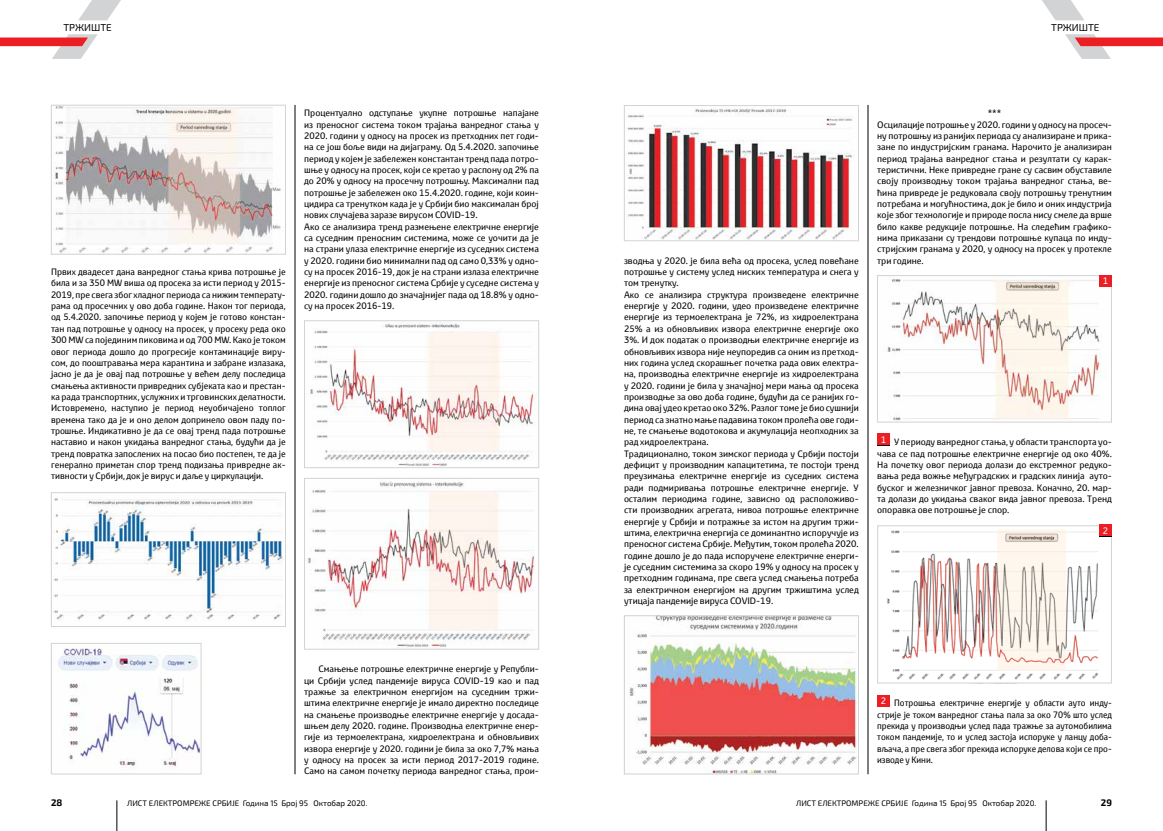
<style>
.page{position:relative;width:1163px;height:831px;background:#fff}
.page>*{position:absolute;margin:0;border:0;box-sizing:border-box;transform-origin:0 0}
.t1{font:10px "Exo 2.0";color:#000}
.t2{font:700 9.5px "Exo 2.0";color:#000}
.t3{font:9px/11.3px "Toyota Text";color:#000}
.t4{font:9px/11.3px "Toyota Text";color:#000;text-align:justify;scale:.94 1}
.t5{font:9px "Toyota Text";color:#fff}
.t6{font:8px "Exo 2.0";color:#000}
</style>
<div class="page">
<hr style="left:295px;top:105px;width:1px;height:669px;background:#000">
<hr style="left:867px;top:105px;width:1px;height:669px;background:#000">
<hr style="left:117px;top:800px;width:1px;height:31px;background:#000">
<hr style="left:1045px;top:800px;width:1px;height:31px;background:#000">
<svg style="left:0;top:0;width:121px;height:59px"></svg>
<svg style="left:1042px;top:0;width:120px;height:59px"></svg>
<img style="left:53px;top:107px;width:228px;height:145px">
<div style="left:51px;top:105px;width:235px;height:149px;border:1px solid #d1d3d4"></div>
<img style="left:308px;top:481px;width:227px;height:166px">
<div style="left:304px;top:478px;width:235px;height:171px;border:1px solid #d1d3d4"></div>
<img style="left:627px;top:107px;width:227px;height:132px">
<div style="left:624px;top:105px;width:234px;height:136px;border:1px solid #d1d3d4"></div>
<img style="left:310px;top:322px;width:227px;height:144px">
<div style="left:304px;top:320px;width:235px;height:148px;border:1px solid #d1d3d4"></div>
<img style="left:53px;top:498px;width:230px;height:123px">
<div style="left:51px;top:492px;width:235px;height:134px;border:1px solid #d1d3d4"></div>
<img style="left:58px;top:646px;width:141px;height:124px">
<div style="left:51px;top:643px;width:150px;height:131px;border:1px solid #d1d3d4"></div>
<img style="left:629px;top:617px;width:227px;height:155px">
<div style="left:624px;top:615px;width:234px;height:159px;border:1px solid #d1d3d4"></div>
<img style="left:887px;top:279px;width:222px;height:141px">
<div style="left:877px;top:275px;width:234px;height:147px;border:1px solid #d1d3d4"></div>
<img style="left:887px;top:529px;width:222px;height:151px">
<div style="left:877px;top:525px;width:234px;height:158px;border:1px solid #d1d3d4"></div>
<div style="left:1098px;top:275px;width:13px;height:11px;background:#ed1d24"></div>
<div style="left:877px;top:434px;width:12px;height:11px;background:#ed1d24"></div>
<div style="left:1098px;top:524px;width:13px;height:12px;background:#ed1d24"></div>
<div style="left:877px;top:694px;width:12px;height:12px;background:#ed1d24"></div>
<p class="t1" style="left:63px;top:21px;width:50px">ТРЖИШТЕ</p>
<p class="t1" style="left:1051px;top:21px;width:50px">ТРЖИШТЕ</p>
<p class="t3" style="left:51px;top:266px;width:236px;text-align:justify">Првих двадесет дана ванредног стања крива потрошње је била и за 350 MW виша од просека за исти период у 2015- 2019, пре свега због хладног периода са нижим температу&shy;рама од просечних у ово доба године. Након тог периода, од 5.4.2020. започиње период у којем је готово констан&shy;тан пад потрошње у односу на просек, у просеку реда око 300 MW са појединим пиковима и од 700 MW. Како је током овог периода дошло до прогресије контаминације виру&shy;сом, до пооштравања мера карантина и забране излазака, јасно је да је овај пад потрошње у већем делу последица смањења активности привредних субјеката као и престан&shy;ка рада транспортних, услужних и трговинских делатности.<br>Истовремено, наступио је период неуобичајено топлог времена тако да је и оно делом допринело овом паду по&shy;трошње. Индикативно је да се овај тренд пада потрошње наставио и након укидања ванредног стања, будући да је тренд повратка запослених на посао био постепен, те да је генерално приметан спор тренд подизања привредне ак&shy;тивности у Србији, док је вирус и даље у циркулацији.</p>
<p class="t3" style="left:304px;top:107px;width:236px">Процентуално одступање укупне потрошње напајане из преносног система током трајања ванредног стања у 2020. години у односу на просек из претходних пет годи&shy;на се још боље види на дијаграму. Од 5.4.2020. започиње период у којем је забележен константан тренд пада потро&shy;шње у односу на просек, који се кретао у распону од 2% па до 20% у односу на просечну потрошњу. Максимални пад потрошње је забележен окo 15.4.2020. године, који коин&shy;цидира са тренутком када је у Србији био максималан број нових случајева заразе вирусом COVID-19.<br>Ако се анализира тренд размењене електричне енергије са суседним преносним системима, може се уочити да је на страни улаза електричне енергије из суседних система у 2020. години био минимални пад од само 0,33% у одно&shy;су на просек 2016-19, док је на страни излаза електричне енергије из преносног система Србије у суседне система у 2020. години дошло до значајнијег пада од 18.8% у одно&shy;су на просек 2016-19.</p>
<p class="t3" style="left:304px;top:663px;width:236px;text-align:justify;text-indent:14px">Смањење потрошње електричне енергије у Републи&shy;ци Србији услед пандемије вируса COVID-19 као и пад тражње за електричном енергијом на суседним тржи&shy;штима електричне енергије је имало директно последице на смањење производње електричне енергије у досада&shy;шњем делу 2020. године. Производња електричне енер&shy;гије из термоелектрана, хидроелектрана и обновљивих извора енергије у 2020. години је била за око 7,7% мања у односу на просек за исти период 2017-2019 године.<br>Само на самом почетку периода ванредног стања, прои-</p>
<p class="t3" style="left:624px;top:255px;width:236px">зводња у 2020. је била већа од просека, услед повећане потрошње у систему услед ниских температура и снега у том тренутку.<br>Ако се анализира структура произведене електричне енергије у 2020. години, удео произведене електричне енергије из термоелектрана је 72%, из хидроелектрана 25% а из обновљивих извора електричне енергије око 3%. И док податак о производњи електричне енергије из обновљивих извора није неупоредив са оним из претход&shy;них година услед скорашњег почетка рада ових електра&shy;на, производња електричне енергије из хидроелектрана у 2020. години је била у значајној мери мања од просека производње за ово доба године, будући да се ранијих го&shy;дина овај удео кретао око 32%. Разлог томе је био сушнији период са знатно мање падавина током пролећа ове годи&shy;не, те смањење водотокова и акумулација неопходних за рад хидроелектрана.<br>Традиционално, током зимског периода у Србији постоји дефицит у производним капацитетима, те постоји тренд преузимања електричне енергије из суседних система ради подмиривања потрошње електричне енергије. У осталим периодима године, зависно од расположиво&shy;сти производних агрегата, нивоа потрошње електричне енергије у Србији и потражње за истом на другим тржи&shy;штима, електрична енергија се доминантно испоручује из преносног система Србије. Међутим, током пролећа 2020. године дошло је до пада испоручене електричне енерги&shy;је суседним системима за скоро 19% у односу на просек у претходним годинама, пре свега услед смањења потреба за електричном енергијом на другим тржиштима услед утицаја пандемије вируса COVID-19.</p>
<p class="t3" style="left:877px;top:107px;width:236px;text-indent:110px">***<br>Осцилације потрошње у 2020. години у односу на просеч&shy;ну потрошњу из ранијих периода су анализиране и прика&shy;зане по индустријским гранама. Нарочито је анализиран период трајања ванредног стања и резултати су карак&shy;теристични. Некe привредне гране су сасвим обуставиле своју производњу током трајања ванредног стања, ве&shy;ћина привреде је редуковала своју потрошњу тренутним потребама и могућностима, док је било и оних индустрија које због технологије и природе посла нису смеле да врше било какве редукције потрошње. На следећим графико&shy;нима приказани су трендови потрошње купаца по инду&shy;стријским гранама у 2020, у односу на просек у протекле три године.</p>
<p class="t5" style="left:1102px;top:275px;width:7px">1</p>
<p class="t5" style="left:880px;top:433px;width:7px">1</p>
<p class="t3" style="left:877px;top:436px;width:236px;text-align:justify;text-indent:17px">У периоду ванредног стања, у области транспорта уо&shy;чава се пад потрошње електричне енергије од око 40%.<br>На почетку овог периода долази до екстремног редуко&shy;вања реда вожње међуградских и градских линија ауто&shy;буског и железничког јавног превоза. Коначно, 20. мар&shy;та долази до укидања сваког вида јавног превоза. Тренд опоравка ове потрошње је спор.</p>
<p class="t5" style="left:1102px;top:524px;width:7px">2</p>
<p class="t5" style="left:880px;top:694px;width:7px">2</p>
<p class="t4" style="left:877px;top:697px;width:251px;text-indent:17px">Потрошња електричне енергије у области ауто инду&shy;стрије је током ванредног стања пала за око 70% што услед прекида у производњи услед пада тражње за аутомобилима током пандемије, то и услед застоја испоруке у ланцу доба&shy;вљача, а пре свега због прекида испоруке делова који се про&shy;изводе у Кини.</p>
<p class="t2" style="left:51px;top:797px;width:13px">28</p>
<p class="t6" style="left:127px;top:798px;width:242px">ЛИСТ ЕЛЕКТРОМРЕЖЕ СРБИЈЕ Година 15 Број 95 Октобар 2020.</p>
<p class="t6" style="left:796px;top:798px;width:242px">ЛИСТ ЕЛЕКТРОМРЕЖЕ СРБИЈЕ Година 15 Број 95 Октобар 2020.</p>
<p class="t2" style="left:1100px;top:797px;width:13px">29</p>
</div>
